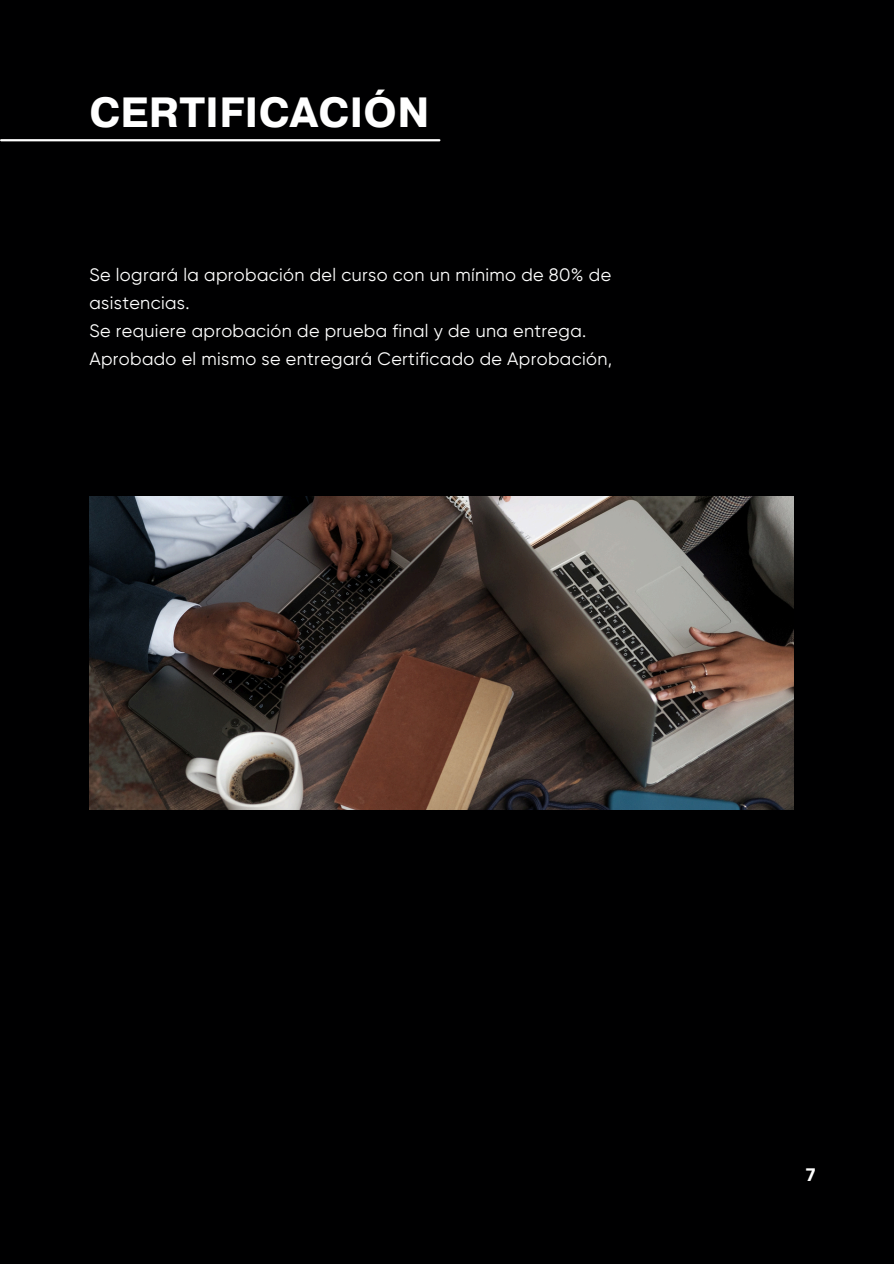
<style>
.page{position:relative;width:894px;height:1264px;background:#fff}
.page>*{position:absolute;margin:0;border:0;box-sizing:border-box;transform-origin:0 0}
.t1{font:700 42px "Pragmatica";letter-spacing:.01em;color:#fff}
.t2{font:18px/28.2px "Gilroy";letter-spacing:.02em;color:#fff}
.t3{font:700 18px "TT Interphases";color:#fff}
</style>
<div class="page">
<div style="left:0;top:0;width:893px;height:1263px;background:#000001"></div>
<hr style="left:1px;top:139px;width:438px;height:2px;background:#fff">
<img style="left:89px;top:496px;width:703px;height:313px">
<p class="t1" style="left:89px;top:84px;width:341px">CERTIFICACIÓN</p>
<p class="t2" style="left:89px;top:261px;width:523px">Se logrará la aprobación del curso con un mínimo de 80% de asistencias.</p>
<p class="t2" style="left:89px;top:318px;width:498px">Se requiere aprobación de prueba final y de una entrega.</p>
<p class="t2" style="left:89px;top:346px;width:524px">Aprobado el mismo se entregará Certificado de Aprobación,</p>
<p class="t3" style="left:805px;top:1162px;width:11px">7</p>
</div>
